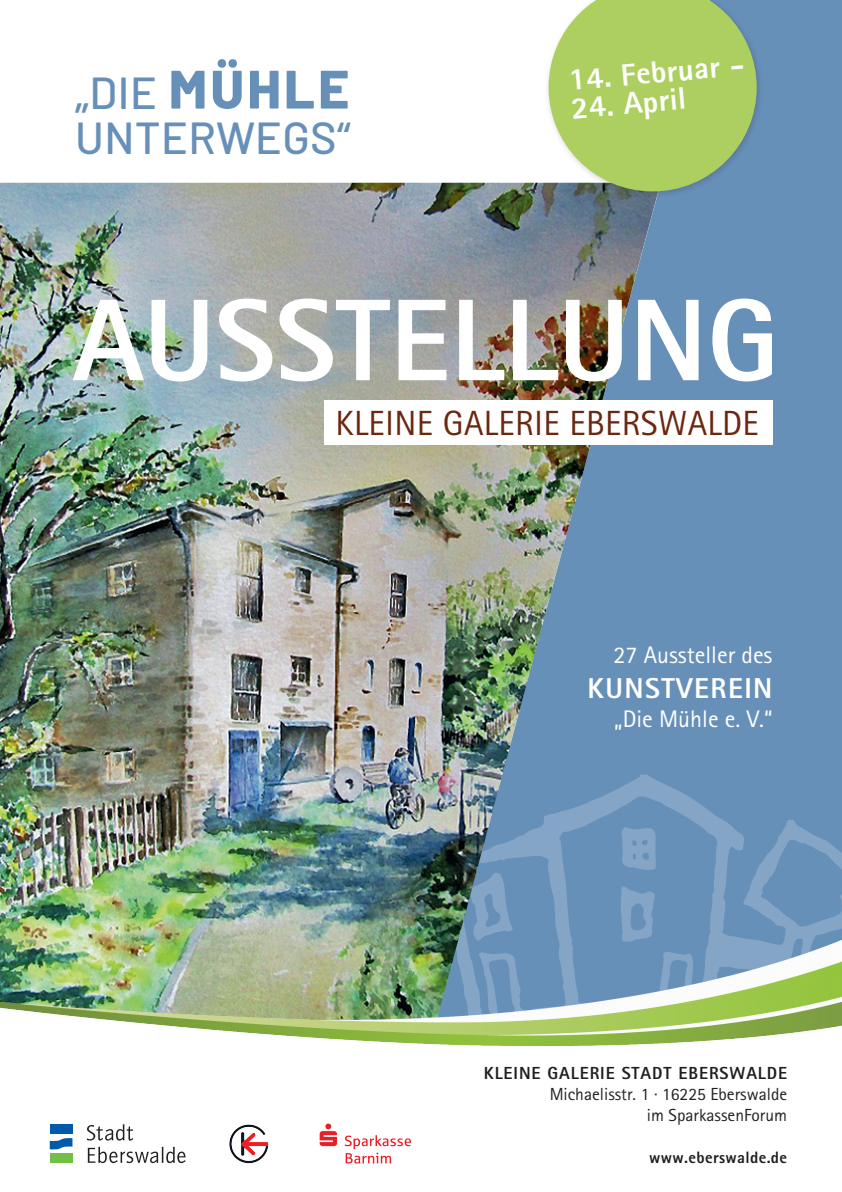
<style>
.page{position:relative;width:842px;height:1192px;background:#fff}
.page>*{position:absolute;margin:0;border:0;box-sizing:border-box;transform-origin:0 0}
.t1{font:800 116.5px "Rotis Sans Serif";color:#fff}
.t2{font:800 54px "Barlow";letter-spacing:.06em;color:#6790b9}
.t3{font:500 45px "Barlow";letter-spacing:.01em;color:#6790b9}
.t4{font:35px "Rotis Sans Serif";letter-spacing:.01em;color:#6c2710}
.t5{font:800 31px "Rotis Sans Serif";color:#fff}
.t6{font:800 28.8px "Rotis Sans Serif";letter-spacing:.05em;color:#fff}
.t7{font:24px "Rotis Sans Serif";color:#fff}
.t8{font:17.5px/21px "Rotis Sans Serif";color:#231f20;text-align:right}
.t9{font:800 17.5px "Rotis Sans Serif";letter-spacing:.05em;color:#231f20}
.t10{font:800 16.5px "Rotis Sans Serif";letter-spacing:.02em;color:#231f20}
.s1{font-weight:500;font-size:45px}
</style>
<div class="page">
<svg style="left:431px;top:0;width:411px;height:775px;fill:#6790b9"></svg>
<svg style="left:660px;top:775px;width:182px;height:116px;background:#6c94bb"></svg>
<img style="left:0;top:183px;width:660px;height:708px">
<img style="left:0;top:891px;width:842px;height:155px">
<svg style="left:88px;top:1147px;width:98px;height:16px"></svg>
<svg style="left:87px;top:1124px;width:46px;height:17px"></svg>
<div style="left:50px;top:1125px;width:22px;height:9px;background:#015aaa"></div>
<svg style="left:50px;top:1138px;width:22px;height:12px"></svg>
<div style="left:50px;top:1153px;width:22px;height:10px;background:#71bf44"></div>
<img style="left:229px;top:1124px;width:39px;height:40px">
<svg style="left:320px;top:1124px;width:91px;height:40px"></svg>
<div style="left:324px;top:401px;width:448px;height:44px;background:#fff"></div>
<div style="left:544px;top:0;width:221px;height:200px;background:#231f20;opacity:.2"></div>
<svg style="left:549px;top:0;width:208px;height:191px;background:#aaca72"></svg>
<h2 class="t2" style="left:75px;top:56px;width:276px"><span class="s1">„DIE</span> MÜHLE</h2>
<h3 class="t3" style="left:75px;top:109px;width:277px">UNTERWEGS“</h3>
<h3 class="t5" style="left:567px;top:60px;width:177px;rotate:-5deg">14. Februar -</h3>
<h3 class="t5" style="left:570px;top:89px;width:117px;rotate:-5deg">24. April</h3>
<h1 class="t1" style="left:73px;top:267px;width:707px">AUSSTELLUNG</h1>
<h3 class="t4" style="left:335px;top:403px;width:425px">KLEINE GALERIE EBERSWALDE</h3>
<h3 class="t7" style="left:613px;top:641px;width:161px">27 Aussteller des</h3>
<h3 class="t6" style="left:587px;top:670px;width:187px">KUNSTVEREIN</h3>
<h3 class="t7" style="left:614px;top:704px;width:160px">„Die Mühle e. V.“</h3>
<p class="t9" style="left:484px;top:1062px;width:305px">KLEINE GALERIE STADT EBERSWALDE</p>
<p class="t8" style="left:550px;top:1084px;width:239px">Michaelisstr. 1 · 16225 Eberswalde im SparkassenForum</p>
<p class="t10" style="left:649px;top:1147px;width:139px">www.eberswalde.de</p>
</div>
